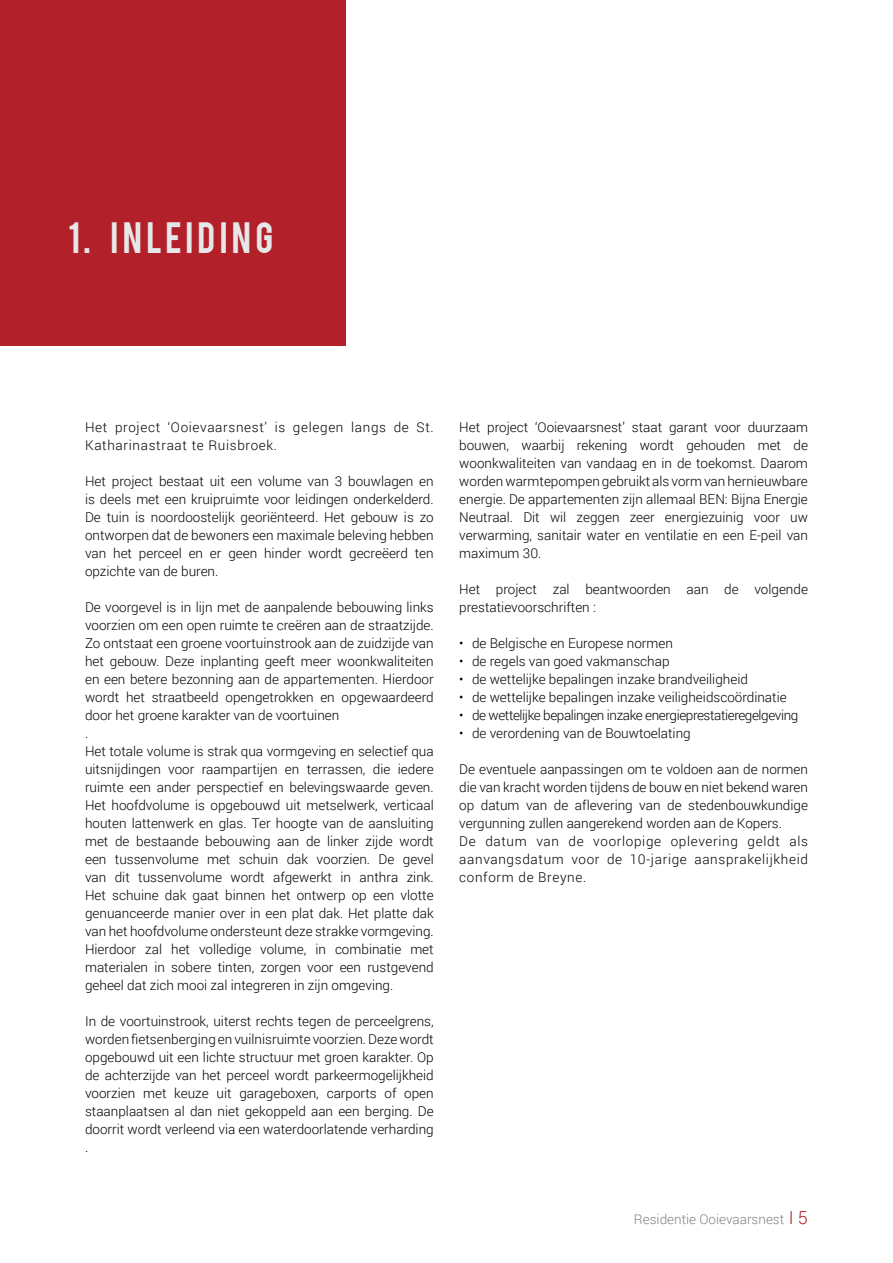
<style>
.page{position:relative;width:893px;height:1263px;background:#fff}
.page>*{position:absolute;margin:0;border:0;box-sizing:border-box;transform-origin:0 0}
.t1{font:34.5px "Bebas";letter-spacing:.125em;color:#e6e7e8}
.t2{font:300 13.5px/18px "Roboto";color:#000;text-align:justify}
.t3{font:300 13.5px/18px "Roboto";letter-spacing:.05em;color:#000}
.t4{font:300 13.5px "Roboto";letter-spacing:-.03em;color:#000}
.t5{font:300 13.5px "Roboto";color:#808285}
.s1{font-size:18px;color:#b2202a}
</style>
<div class="page">
<div style="left:0;top:0;width:346px;height:346px;background:#b2202a"></div>
<h1 class="t1" style="left:68px;top:213px;width:207px">1. INLEIDING</h1>
<p class="t3" style="left:85px;top:418px;width:350px">Het project ‘Ooievaarsnest’ is gelegen langs de St.<br>Katharinastraat te Ruisbroek.</p>
<p class="t2" style="left:85px;top:472px;width:350px">Het project bestaat uit een volume van 3 bouwlagen en is deels met een kruipruimte voor leidingen onderkelderd.<br>De tuin is noordoostelijk georiënteerd. Het gebouw is zo ontworpen dat de bewoners een maximale beleving hebben van het perceel en er geen hinder wordt gecreëerd ten opzichte van de buren.</p>
<p class="t2" style="left:85px;top:598px;width:350px;text-align:left">De voorgevel is in lijn met de aanpalende bebouwing links voorzien om een open ruimte te creëren aan de straatzijde.<br>Zo ontstaat een groene voortuinstrook aan de zuidzijde van het gebouw. Deze inplanting geeft meer woonkwaliteiten en een betere bezonning aan de appartementen. Hierdoor wordt het straatbeeld opengetrokken en opgewaardeerd door het groene karakter van de voortuinen<br>.<br>Het totale volume is strak qua vormgeving en selectief qua uitsnijdingen voor raampartijen en terrassen, die iedere ruimte een ander perspectief en belevingswaarde geven.<br>Het hoofdvolume is opgebouwd uit metselwerk, verticaal houten lattenwerk en glas. Ter hoogte van de aansluiting met de bestaande bebouwing aan de linker zijde wordt een tussenvolume met schuin dak voorzien. De gevel van dit tussenvolume wordt afgewerkt in anthra zink.<br>Het schuine dak gaat binnen het ontwerp op een vlotte genuanceerde manier over in een plat dak. Het platte dak van het hoofdvolume ondersteunt deze strakke vormgeving.<br>Hierdoor zal het volledige volume, in combinatie met materialen in sobere tinten, zorgen voor een rustgevend geheel dat zich mooi zal integreren in zijn omgeving.</p>
<p class="t2" style="left:85px;top:1012px;width:350px">In de voortuinstrook, uiterst rechts tegen de perceelgrens, worden fietsenberging en vuilnisruimte voorzien. Deze wordt opgebouwd uit een lichte structuur met groen karakter. Op de achterzijde van het perceel wordt parkeermogelijkheid voorzien met keuze uit garageboxen, carports of open staanplaatsen al dan niet gekoppeld aan een berging. De doorrit wordt verleend via een waterdoorlatende verharding .</p>
<p class="t2" style="left:459px;top:418px;width:350px">Het project ‘Ooievaarsnest’ staat garant voor duurzaam bouwen, waarbij rekening wordt gehouden met de woonkwaliteiten van vandaag en in de toekomst. Daarom worden warmtepompen gebruikt als vorm van hernieuwbare energie. De appartementen zijn allemaal BEN: Bijna Energie Neutraal. Dit wil zeggen zeer energiezuinig voor uw verwarming, sanitair water en ventilatie en een E-peil van maximum 30.</p>
<p class="t2" style="left:459px;top:580px;width:350px">Het project zal beantwoorden aan de volgende prestatievoorschriften :</p>
<p class="t2" style="left:459px;top:634px;width:215px">• de Belgische en Europese normen</p>
<p class="t2" style="left:459px;top:652px;width:212px">• de regels van goed vakmanschap</p>
<p class="t2" style="left:459px;top:670px;width:290px">• de wettelijke bepalingen inzake brandveiligheid</p>
<p class="t2" style="left:459px;top:688px;width:329px">• de wettelijke bepalingen inzake veiligheidscoördinatie</p>
<p class="t4" style="left:459px;top:706px;width:341px">• de wettelijke bepalingen inzake energieprestatieregelgeving</p>
<p class="t2" style="left:459px;top:724px;width:233px">• de verordening van de Bouwtoelating</p>
<p class="t2" style="left:459px;top:760px;width:350px;text-align:left">De eventuele aanpassingen om te voldoen aan de normen die van kracht worden tijdens de bouw en niet bekend waren op datum van de aflevering van de stedenbouwkundige vergunning zullen aangerekend worden aan de Kopers.<br>De datum van de voorlopige oplevering geldt als aanvangsdatum voor de 10-jarige aansprakelijkheid conform de Breyne.</p>
<p class="t5" style="left:634px;top:1210px;width:175px">Residentie Ooievaarsnest <span class="s1">Ӏ 5</span></p>
</div>
